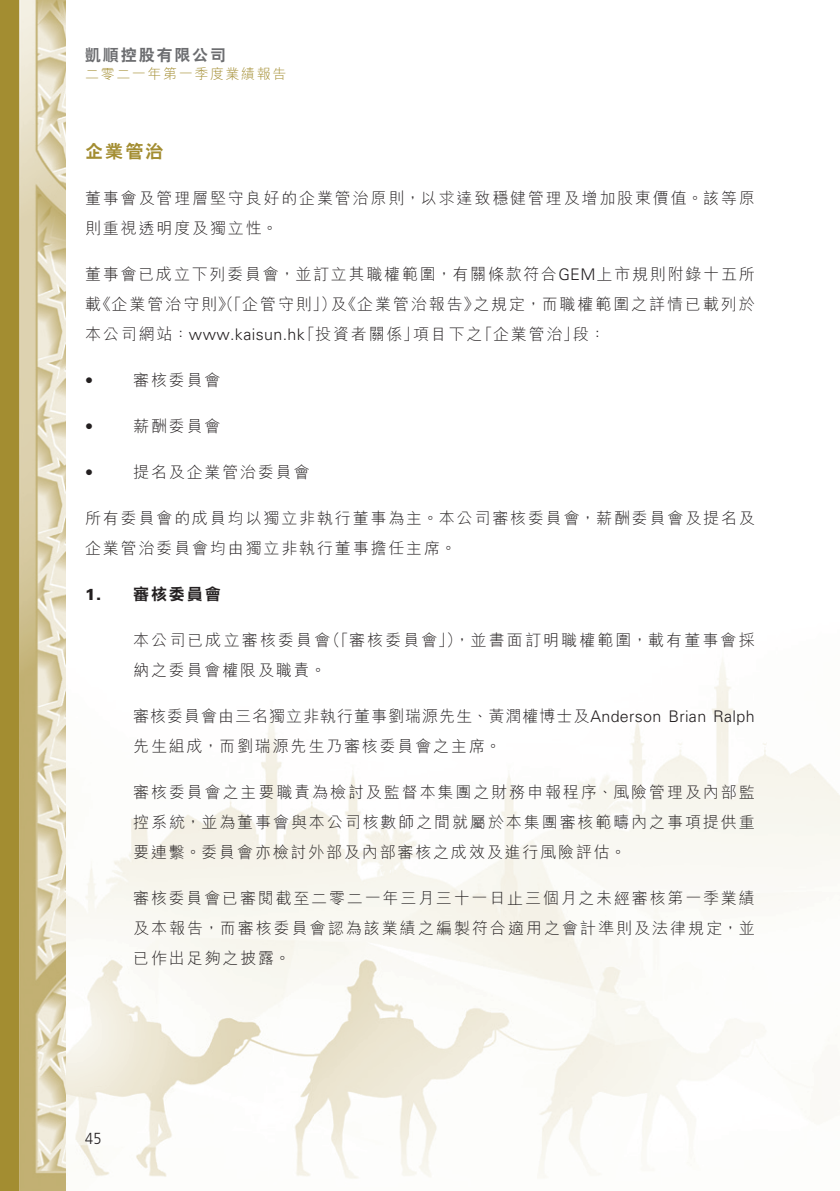
<style>
.page{position:relative;width:840px;height:1191px;background:#fff}
.page>*{position:absolute;margin:0;border:0;box-sizing:border-box;transform-origin:0 0}
._03_H1{font:800 18px "C Hei 2 HK";color:#a38d31}
._12___P2{font:300 16px/30px "M Hei HK";letter-spacing:.115em;color:#231f20;text-align:justify}
._11_P0{font:300 16px/30px "M Hei HK";letter-spacing:.115em;color:#231f20}
._12___P2-2{font:300 16px/30px "M Hei HK";letter-spacing:.06em;color:#231f20}
._07_IN0{font:300 16px "M Hei HK";letter-spacing:.115em;color:#231f20}
._11_P0-2{font:300 16px "Univers LT Std";letter-spacing:.025em;color:#231f20}
.t1{font:800 16px "C Hei 2 HK";letter-spacing:.115em;color:#6c6d70}
._04___H2{font:800 16px "C Hei 2 HK";letter-spacing:.115em;color:#231f20}
._07_IN0-2{font:300 16px "Univers LT Std";color:#231f20}
.t2{font:300 16px "Frutiger LT Std";color:#231f20;scale:.9 1}
._04___H2-2{font:900 16px "Univers LT Std";color:#231f20}
.t3{font:300 14px "M Hei HK";letter-spacing:.115em;color:#a38d31}
.s1{font-family:"Univers LT Std"}
.s2{font-family:"M Hei HK"}
</style>
<div class="page">
<img style="left:65px;top:10px;width:774px;height:1181px">
<div style="left:0;top:0;width:28px;height:1191px;background:#a38d31"></div>
<img style="left:20px;top:0;width:45px;height:1191px">
<p class="t1" style="left:85px;top:44px;width:142px">凱順控股有限公司</p>
<p class="t3" style="left:85px;top:64px;width:203px">二零二一年第一季度業績報告</p>
<p class="_03_H1" style="left:85px;top:139px;width:80px">企業管治</p>
<p class="_11_P0" style="left:85px;top:182px;width:671px">董事會及管理層堅守良好的企業管治原則，以求達致穩健管理及增加股東價值。該等原則重視透明度及獨立性。</p>
<p class="_11_P0" style="left:85px;top:258px;width:671px;text-align:right">董事會已成立下列委員會，並訂立其職權範圍，有關條款符合<span class="s1">GEM</span>上市規則附錄十五所之規定，而職權範圍之詳情已載列於</p>
<p class="_11_P0" style="left:95px;top:288px;width:385px">《企業管治守則》（「企管守則」）《企業管治報告》</p>
<p class="_11_P0" style="left:85px;top:288px;width:17px">載</p>
<p class="_11_P0" style="left:330px;top:288px;width:17px">及</p>
<p class="_11_P0-2" style="left:85px;top:324px;width:221px"><span class="s2">本公司網站：</span>www.kaisun.hk</p>
<p class="_07_IN0" style="left:133px;top:369px;width:89px">審核委員會</p>
<p class="_11_P0" style="left:299px;top:318px;width:121px">「投資者關係」</p>
<p class="_11_P0" style="left:476px;top:318px;width:103px">「企業管治」</p>
<p class="_11_P0" style="left:413px;top:318px;width:71px">項目下之</p>
<p class="_11_P0" style="left:573px;top:318px;width:34px">段：</p>
<p class="_07_IN0-2" style="left:85px;top:370px;width:9px">•</p>
<p class="_07_IN0-2" style="left:85px;top:416px;width:9px">•</p>
<p class="_07_IN0" style="left:133px;top:415px;width:89px">薪酬委員會</p>
<p class="_07_IN0" style="left:133px;top:461px;width:178px">提名及企業管治委員會</p>
<p class="_07_IN0-2" style="left:85px;top:462px;width:9px">•</p>
<p class="_11_P0" style="left:85px;top:502px;width:671px">所有委員會的成員均以獨立非執行董事為主。本公司審核委員會，薪酬委員會及提名及企業管治委員會均由獨立非執行董事擔任主席。</p>
<p class="_04___H2" style="left:133px;top:583px;width:89px">審核委員會</p>
<p class="_04___H2-2" style="left:85px;top:584px;width:18px">1.</p>
<p class="_12___P2" style="left:324px;top:624px;width:139px">（「審核委員會」）</p>
<p class="_12___P2" style="left:133px;top:624px;width:198px">本公司已成立審核委員會納之委員會權限及職責。</p>
<p class="_12___P2-2" style="left:133px;top:700px;width:622px">審核委員會由三名獨立非執行董事劉瑞源先生、黃潤權博士及<span class="s1">Anderson Brian Ralph</span>先生組成，而劉瑞源先生乃審核委員會之主席。</p>
<p class="_12___P2" style="left:133px;top:776px;width:622px">審核委員會之主要職責為檢討及監督本集團之財務申報程序、風險管理及內部監控系統，並為董事會與本公司核數師之間就屬於本集團審核範疇內之事項提供重要連繫。委員會亦檢討外部及內部審核之成效及進行風險評估。</p>
<p class="_12___P2" style="left:133px;top:882px;width:623px">審核委員會已審閱截至二零二一年三月三十一日止三個月之未經審核第一季業績及本報告，而審核委員會認為該業績之編製符合適用之會計準則及法律規定，並已作出足夠之披露。</p>
<p class="_12___P2" style="left:454px;top:624px;width:302px">，並書面訂明職權範圍，載有董事會採</p>
<p class="t2" style="left:85px;top:1129px;width:20px">45</p>
</div>
